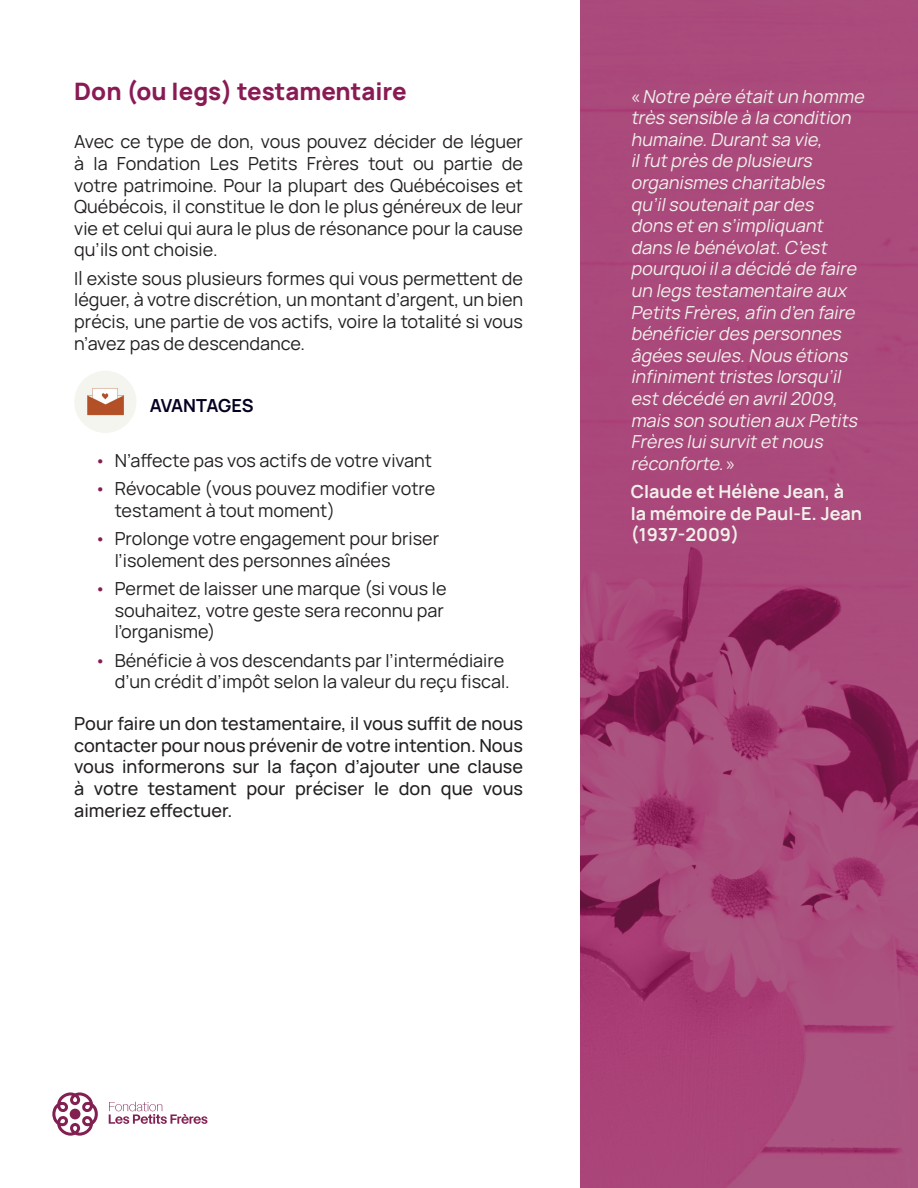
<style>
.page{position:relative;width:918px;height:1188px;background:#fff}
.page>*{position:absolute;margin:0;border:0;box-sizing:border-box;transform-origin:0 0}
.titre1{font:800 24px "Manrope";color:#891b54}
.t1{font:18px/21.6px "Manrope";color:#231f20}
.temoignage{font:italic 18px/21.6px "Manrope";color:#f1f1eb}
.t2{font:500 18px/21.6px "Manrope";color:#231f20;text-align:justify}
.temoignage-2{font:700 18px/21.6px "Manrope";color:#f1f1eb}
.titre2{font:700 18px "Manrope";letter-spacing:-.015em;color:#040022}
.s1{color:#891b54}
.s2{font-style:normal}
</style>
<div class="page">
<img style="left:580px;top:0;width:338px;height:1188px">
<img style="left:74px;top:371px;width:62px;height:62px;border-radius:31px">
<svg style="left:52px;top:1092px;width:46px;height:44px"></svg>
<div style="left:70px;top:1109px;width:10px;height:10px;background:#822052;border-radius:50%"></div>
<svg style="left:109px;top:1102px;width:98px;height:22px"></svg>
<p class="titre1" style="left:74px;top:70px;width:334px">Don (ou legs) testamentaire</p>
<p class="t1" style="left:74px;top:130px;width:450px;text-align:justify">Avec ce type de don, vous pouvez décider de léguer à la Fondation Les Petits Frères tout ou partie de votre patrimoine. Pour la plupart des Québécoises et Québécois, il constitue le don le plus généreux de leur vie et celui qui aura le plus de résonance pour la cause qu’ils ont choisie.</p>
<p class="t1" style="left:74px;top:266px;width:450px;text-align:justify">Il existe sous plusieurs formes qui vous permettent de léguer, à votre discrétion, un montant d’argent, un bien précis, une partie de vos actifs, voire la totalité si vous n’avez pas de descendance.</p>
<p class="titre2" style="left:150px;top:390px;width:105px">AVANTAGES</p>
<p class="t1" style="left:94px;top:449px;width:339px"><span class="s1">•</span> N’affecte pas vos actifs de votre vivant</p>
<p class="t1" style="left:115px;top:477px;width:322px;text-indent:-20px"><span class="s1">•</span> Révocable (vous pouvez modifier votre testament à tout moment)</p>
<p class="t1" style="left:115px;top:527px;width:326px;text-indent:-20px"><span class="s1">•</span> Prolonge votre engagement pour briser l’isolement des personnes aînées</p>
<p class="t1" style="left:115px;top:577px;width:333px;text-indent:-20px"><span class="s1">•</span> Permet de laisser une marque (si vous le souhaitez, votre geste sera reconnu par l’organisme)</p>
<p class="t1" style="left:115px;top:648px;width:397px;text-indent:-20px"><span class="s1">•</span> Bénéficie à vos descendants par l’intermédiaire d’un crédit d’impôt selon la valeur du reçu fiscal.</p>
<p class="t2" style="left:74px;top:712px;width:450px">Pour faire un don testamentaire, il vous suffit de nous contacter pour nous prévenir de votre intention. Nous vous informerons sur la façon d’ajouter une clause à votre testament pour préciser le don que vous aimeriez effectuer.</p>
<p class="temoignage" style="left:631px;top:84px;width:239px"><span class="s2">«</span> Notre père étaitun homme très sensible à la condition humaine.Durantsa vie, ilfutprès de plusieurs organismes charitables qu’ilsoutenaitpardes<br>dons eten s’impliquant dans le bénévolat.C’est pourquoiila décidé de faire un legs testamentaire aux<br>Petits Frères,afin d’en faire bénéficierdes personnes âgées seules.Nous étions infinimenttristes lorsqu’il estdécédé en avril2009, mais son soutien aux Petits<br>Frères luisurvitetnous réconforte.<span class="s2">»</span></p>
<p class="temoignage-2" style="left:631px;top:479px;width:233px">Claude et Hélène Jean, à la mémoire de Paul-E. Jean (1937-2009)</p>
</div>
